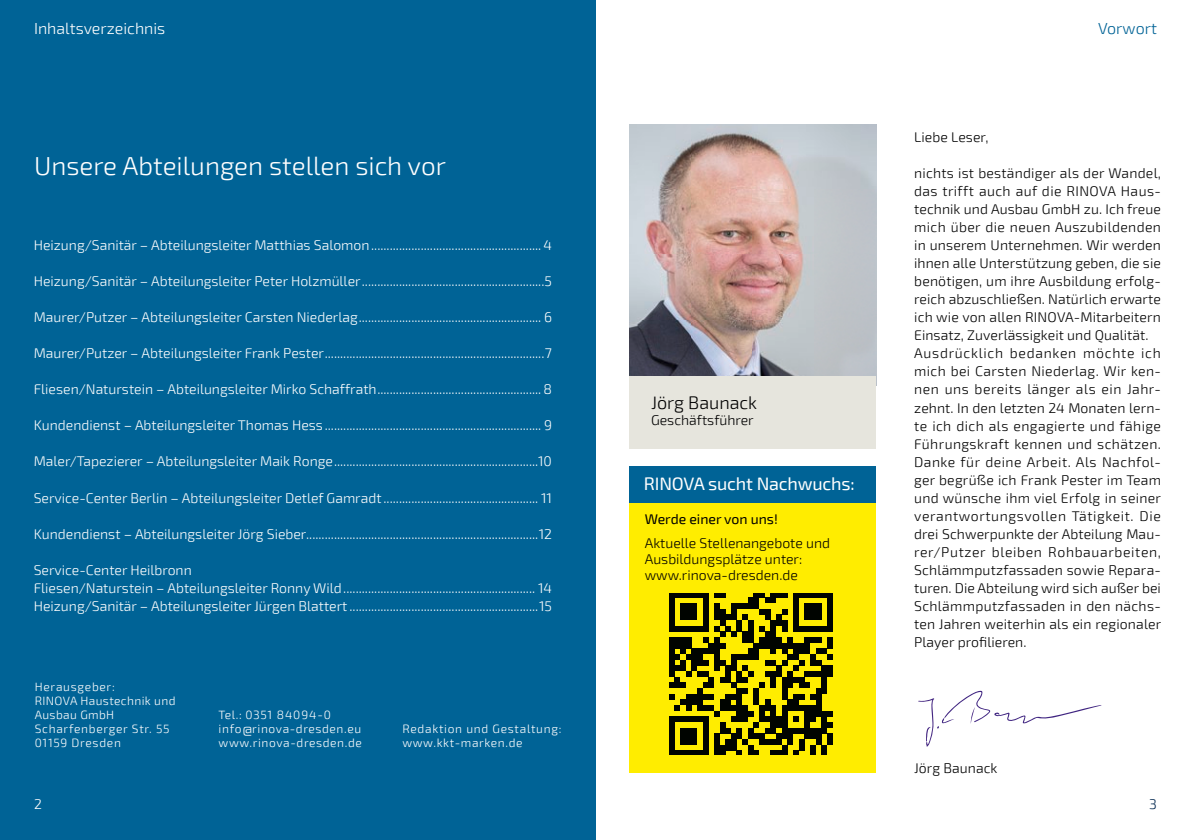
<style>
.page{position:relative;width:1191px;height:840px;background:#fff}
.page>*{position:absolute;margin:0;border:0;box-sizing:border-box;transform-origin:0 0}
.t1{font:300 26px "Exo 2";color:#fff}
.t2{font:18px "Exo 2";letter-spacing:-.01em;color:#fff}
.t3{font:300 18px "Exo 2";color:#000}
.t4{font:300 16px "Exo 2";color:#fff}
.t5{font:300 16px "Exo 2";color:#006396}
.t6{font:300 14px/18px "Exo 2";color:#fff}
.t7{font:300 14px/18px "Exo 2";letter-spacing:.015em;color:#000}
.t8{font:14px "Exo 2";color:#000}
.t9{font:300 14px "Exo 2";color:#00264e}
.t10{font:300 12px/14px "Exo 2";letter-spacing:.05em;color:#fff}
.s1{font-size:14px}
</style>
<div class="page">
<img style="left:629px;top:125px;width:247px;height:251px">
<div style="left:629px;top:376px;width:247px;height:72px;background:#e6e5dd"></div>
<div style="left:0;top:0;width:595px;height:839px;background:#006396"></div>
<div style="left:629px;top:466px;width:247px;height:306px;background:#ffed00"></div>
<div style="left:629px;top:466px;width:247px;height:36px;background:#006396"></div>
<svg style="left:669px;top:593px;width:163px;height:161px"></svg>
<svg style="left:918px;top:690px;width:183px;height:56px"></svg>
<p class="t4" style="left:34px;top:19px;width:133px">inhaltsverzeichnis</p>
<p class="t5" style="left:1098px;top:19px;width:60px">vorwort</p>
<h1 class="t1" style="left:34px;top:151px;width:413px">unsere abteilungen stellen sich vor</h1>
<p class="t6" style="left:34px;top:236px;width:519px">Heizung/Sanitär – abteilungsleiter Matthias Salomon .......................................................4</p>
<p class="t6" style="left:34px;top:272px;width:519px">Heizung/Sanitär – abteilungsleiter Peter Holzmüller ...........................................................5</p>
<p class="t6" style="left:34px;top:308px;width:519px">Maurer/Putzer – abteilungsleiter carsten Niederlag ........................................................... 6</p>
<p class="t6" style="left:34px;top:344px;width:519px">Maurer/Putzer – abteilungsleiter Frank Pester .......................................................................7</p>
<p class="t6" style="left:34px;top:380px;width:519px">Fliesen/Naturstein – abteilungsleiter Mirko Schaffrath .....................................................8</p>
<p class="t6" style="left:34px;top:416px;width:519px">Kundendienst – abteilungsleiter Thomas Hess ...................................................................... 9</p>
<p class="t6" style="left:34px;top:452px;width:519px">Maler/Tapezierer – abteilungsleiter Maik Ronge ..................................................................10</p>
<p class="t6" style="left:34px;top:488px;width:519px">Service-center Berlin – abteilungsleiter Detlef Gamradt .................................................. 11</p>
<p class="t6" style="left:34px;top:524px;width:519px">Kundendienst – abteilungsleiter Jörg Sieber ...........................................................................12</p>
<p class="t6" style="left:34px;top:560px;width:519px">Service-center Heilbronn<br>Fliesen/Naturstein – abteilungsleiter Ronny Wild .............................................................. 14<br>Heizung/Sanitär – abteilungsleiter Jürgen Blattert .............................................................15</p>
<p class="t10" style="left:35px;top:679px;width:142px">Herausgeber:<br>RiNova Haustechnik und ausbau GmbH<br>Scharfenberger Str. 55<br>01159 Dresden</p>
<p class="t10" style="left:218px;top:707px;width:145px">Tel.: 0351 84094-0 info<span class="s1">@</span>rinova-dresden.eu www.rinova-dresden.de</p>
<p class="t10" style="left:402px;top:721px;width:161px">Redaktion und Gestaltung: www.kkt-marken.de</p>
<p class="t3" style="left:651px;top:392px;width:108px">Jörg Baunack</p>
<p class="t7" style="left:651px;top:411px;width:104px">Geschäftsführer</p>
<p class="t2" style="left:644px;top:473px;width:212px">rinova sucht nachwuchs:</p>
<p class="t8" style="left:645px;top:511px;width:135px">Werde einer von uns!</p>
<p class="t7" style="left:645px;top:535px;width:187px;line-height:16px">aktuelle Stellenangebote und ausbildungsplätze unter: www.rinova-dresden.de</p>
<p class="t7" style="left:914px;top:128px;width:76px">liebe leser,</p>
<p class="t7" style="left:914px;top:164px;width:249px">nichts ist beständiger als der Wandel, das trifft auch auf die RiNova Haus&shy;technik und ausbau GmbH zu. ich freue mich über die neuen auszubildenden in unserem unternehmen. Wir werden ihnen alle unterstützung geben, die sie benötigen, um ihre ausbildung erfolg&shy;reich abzuschließen. Natürlich erwarte ich wie von allen RiNova-Mitarbeitern Einsatz, Zuverlässigkeit und Qualität. ausdrücklich bedanken möchte ich mich bei carsten Niederlag. Wir ken&shy;nen uns bereits länger als ein Jahr&shy;zehnt. in den letzten 24 Monaten lern&shy;te ich dich als engagierte und fähige Führungskraft kennen und schätzen.<br>Danke für deine arbeit. als Nachfol&shy;ger begrüße ich Frank Pester im Team und wünsche ihm viel Erfolg in seiner verantwortungsvollen Tätigkeit. Die drei Schwerpunkte der abteilung Mau&shy;rer/Putzer bleiben Rohbauarbeiten, Schlämmputzfassaden sowie Repara&shy;turen. Die abteilung wird sich außer bei Schlämmputzfassaden in den nächs&shy;ten Jahren weiterhin als ein regionaler Player profilieren.</p>
<p class="t7" style="left:914px;top:758px;width:85px">Jörg Baunack</p>
<p class="t6" style="left:34px;top:794px;width:9px">2</p>
<p class="t9" style="left:1149px;top:795px;width:9px">3</p>
</div>
